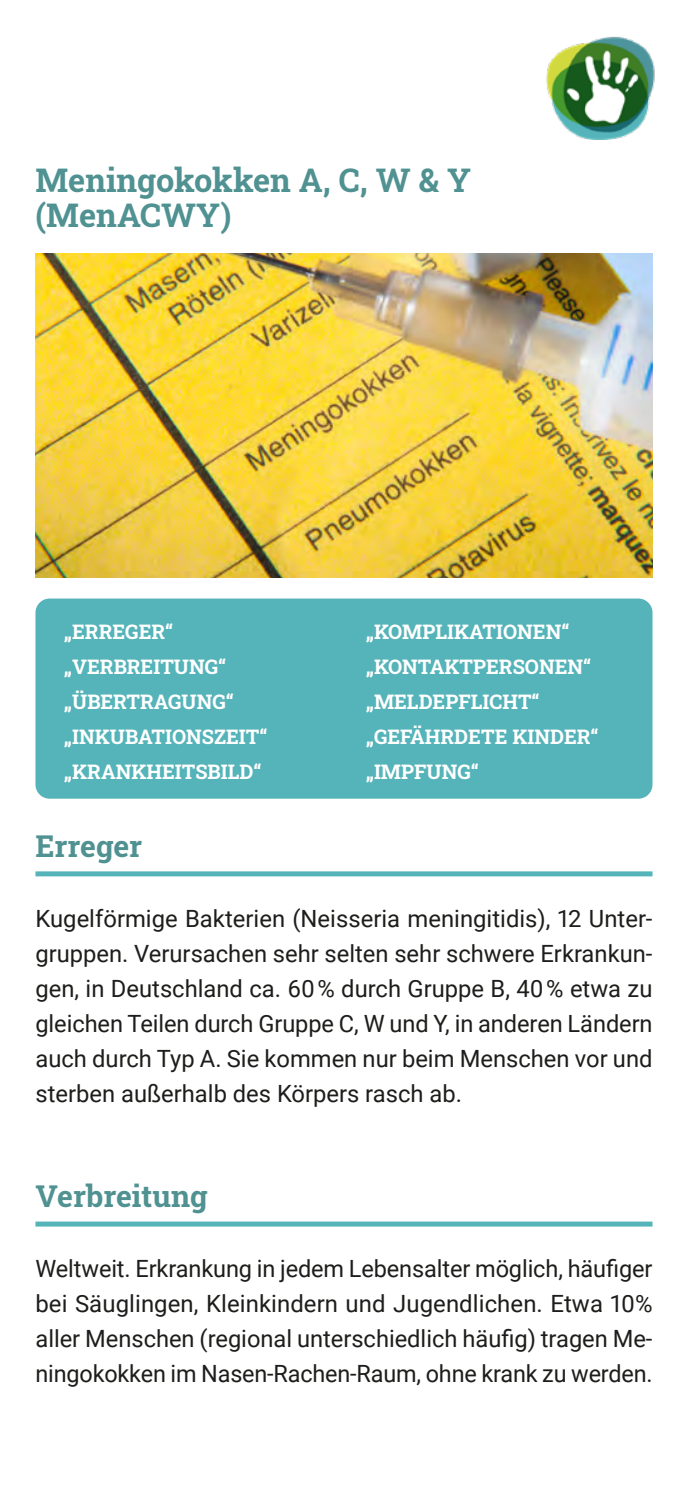
<style>
.page{position:relative;width:688px;height:1489px;background:#fff}
.page>*{position:absolute;margin:0;border:0;box-sizing:border-box;transform-origin:0 0}
.Absatzformat_1{font:700 32.5px/35px "Roboto Slab";color:#509191}
.H1_headline{font:700 30px "Roboto Slab";color:#509191}
.P_fließtext{font:23.75px/35px "Roboto";color:#1d1d1b;text-align:justify}
.P-kasten{font:700 20px "Roboto Slab";color:#fff}
</style>
<div class="page">
<div style="left:35px;top:871px;width:617px;height:5px;background:#55b4b9"></div>
<div style="left:35px;top:1221px;width:617px;height:5px;background:#55b4b9"></div>
<img style="left:35px;top:254px;width:617px;height:323px">
<div style="left:35px;top:598px;width:617px;height:200px;background:#55b4b9;border-radius:14px"></div>
<img style="left:546px;top:36px;width:109px;height:103px">
<p class="Absatzformat_1" style="left:35px;top:162px;width:437px">Meningokokken A, C, W &amp; Y (MenACWY)</p>
<p class="P-kasten" style="left:64px;top:617px;width:111px">„ERREGER“</p>
<p class="P-kasten" style="left:64px;top:652px;width:164px">„VERBREITUNG“</p>
<p class="P-kasten" style="left:64px;top:687px;width:171px">„ÜBERTRAGUNG“</p>
<p class="P-kasten" style="left:64px;top:722px;width:205px">„INKUBATIONSZEIT“</p>
<p class="P-kasten" style="left:64px;top:757px;width:199px">„KRANKHEITSBILD“</p>
<h1 class="H1_headline" style="left:35px;top:825px;width:108px">Erreger</h1>
<p class="P-kasten" style="left:365px;top:617px;width:205px">„KOMPLIKATIONEN“</p>
<p class="P-kasten" style="left:365px;top:652px;width:227px">„KONTAKTPERSONEN“</p>
<p class="P-kasten" style="left:365px;top:687px;width:175px">„MELDEPFLICHT“</p>
<p class="P-kasten" style="left:365px;top:722px;width:234px">„GEFÄHRDETE KINDER“</p>
<p class="P-kasten" style="left:365px;top:757px;width:115px">„IMPFUNG“</p>
<p class="P_fließtext" style="left:35px;top:900px;width:618px">Kugelförmige Bakterien (Neisseria meningitidis), 12 Unter&shy;gruppen. Verursachen sehr selten sehr schwere Erkrankun&shy;gen, in Deutschland ca. 60 % durch Gruppe B, 40 % etwa zu gleichen Teilen durch Gruppe C, W und Y, in anderen Ländern auch durch Typ A. Sie kommen nur beim Menschen vor und sterben außerhalb des Körpers rasch ab.</p>
<h1 class="H1_headline" style="left:35px;top:1175px;width:174px">Verbreitung</h1>
<p class="P_fließtext" style="left:35px;top:1250px;width:618px">Weltweit. Erkrankung in jedem Lebensalter möglich, häufiger bei Säuglingen, Kleinkindern und Jugendlichen. Etwa 10% aller Menschen (regional unterschiedlich häufig) tragen Me&shy;ningokokken im Nasen-Rachen-Raum, ohne krank zu werden.</p>
</div>
